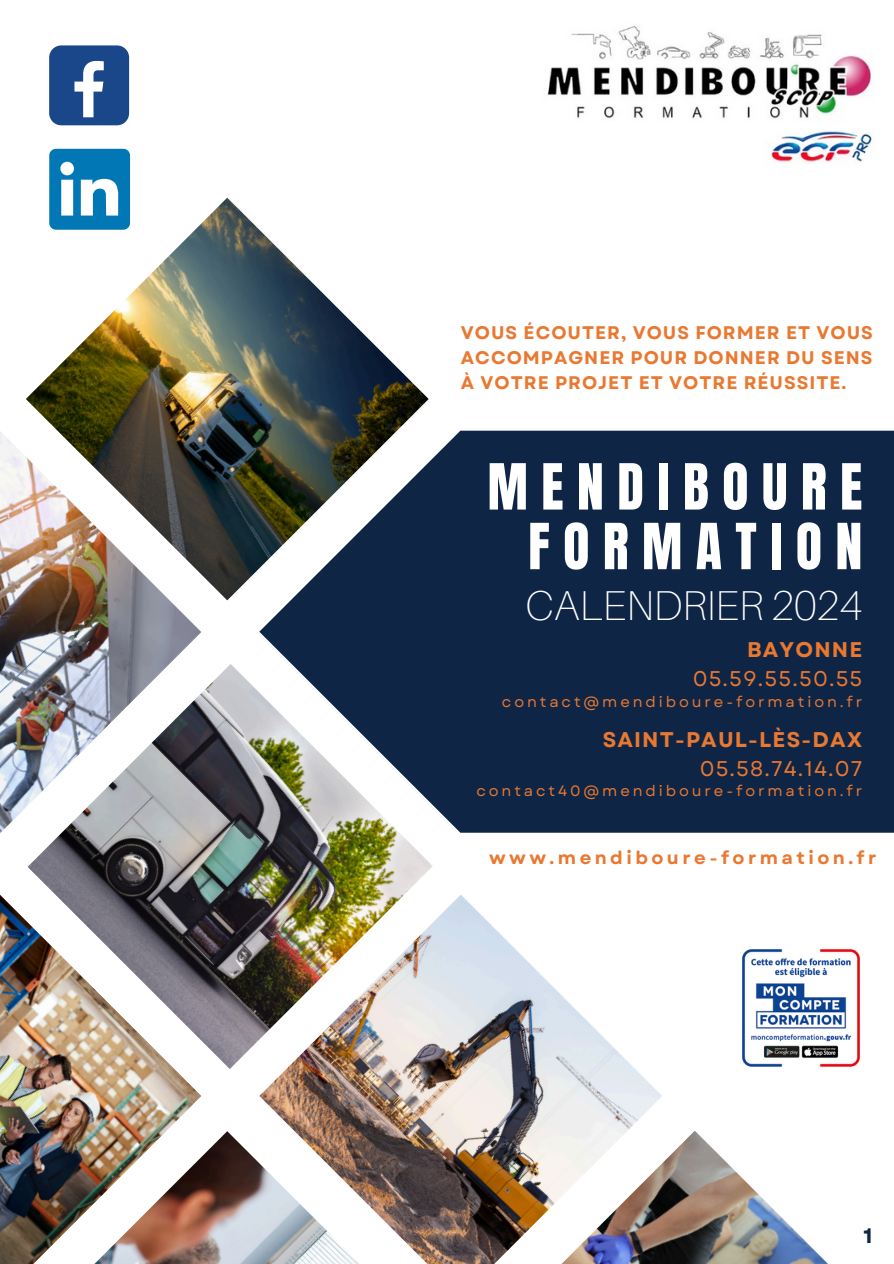
<style>
.page{position:relative;width:894px;height:1264px;background:#fff}
.page>*{position:absolute;margin:0;border:0;box-sizing:border-box;transform-origin:0 0}
.t1{font:54px/59.7px "Anton";letter-spacing:.25em;color:#fff;text-align:right}
.t2{font:100 41.7px "Aileron";color:#fff}
.t3{font:700 21.3px/29.2px "Garet";letter-spacing:.055em;color:#e97831;text-align:right}
.t4{font:21.3px/29.2px "Garet";letter-spacing:.055em;color:#e97831;text-align:right}
.t5{font:700 21px "Garet";color:#0e2546}
.t6{font:700 18.3px/24.8px "Garet";letter-spacing:.055em;color:#e97831;text-align:justify}
.t7{font:700 18px "Garet";letter-spacing:.195em;color:#e97831}
.t8{font:15px "Garet";letter-spacing:.195em;color:#e97831}
.s1{font-weight:700}
.s2{font-weight:400}
</style>
<div class="page">
<img style="left:26px;top:198px;width:402px;height:402px">
<svg style="left:259px;top:430px;width:634px;height:402px;fill:#0e2546"></svg>
<img style="left:0;top:430px;width:201px;height:403px">
<img style="left:28px;top:664px;width:404px;height:405px">
<img style="left:201px;top:1131px;width:58px;height:132px">
<img style="left:0;top:894px;width:201px;height:369px">
<img style="left:259px;top:894px;width:403px;height:369px">
<img style="left:491px;top:1130px;width:336px;height:133px">
<div style="left:49px;top:45px;width:80px;height:80px;background:#1a4789;border-radius:12px"></div>
<svg style="left:74px;top:61px;width:30px;height:56px"></svg>
<svg style="left:49px;top:149px;width:81px;height:81px"></svg>
<img style="left:547px;top:26px;width:325px;height:138px">
<img style="left:742px;top:949px;width:118px;height:118px">
<p class="t6" style="left:461px;top:320px;width:413px">VOUS ÉCOUTER, VOUS FORMER ET VOUS ACCOMPAGNER POUR DONNER DU SENS À VOTRE PROJET ET VOTRE RÉUSSITE.</p>
<p class="t1" style="left:487px;top:458px;width:376px">MENDIBOURE<br>FORMATION</p>
<h4 class="t2" style="left:525px;top:579px;width:338px">CALENDRIER 2024</h4>
<h1 class="t4" style="left:692px;top:635px;width:171px"><span class="s1">BAYONNE<br></span>05.59.55.50.55</h1>
<h2 class="t8" style="left:502px;top:690px;width:362px">contact@mendiboure-formation.fr</h2>
<h3 class="t3" style="left:602px;top:725px;width:261px">SAINT-PAUL-LÈS-DAX<br><span class="s2">05.58.74.14.07</span></h3>
<p class="t8" style="left:476px;top:780px;width:387px">contact40@mendiboure-formation.fr</p>
<h3 class="t7" style="left:489px;top:844px;width:389px">www.mendiboure-formation.fr</h3>
<h5 class="t5" style="left:863px;top:1220px;width:10px">1</h5>
</div>
